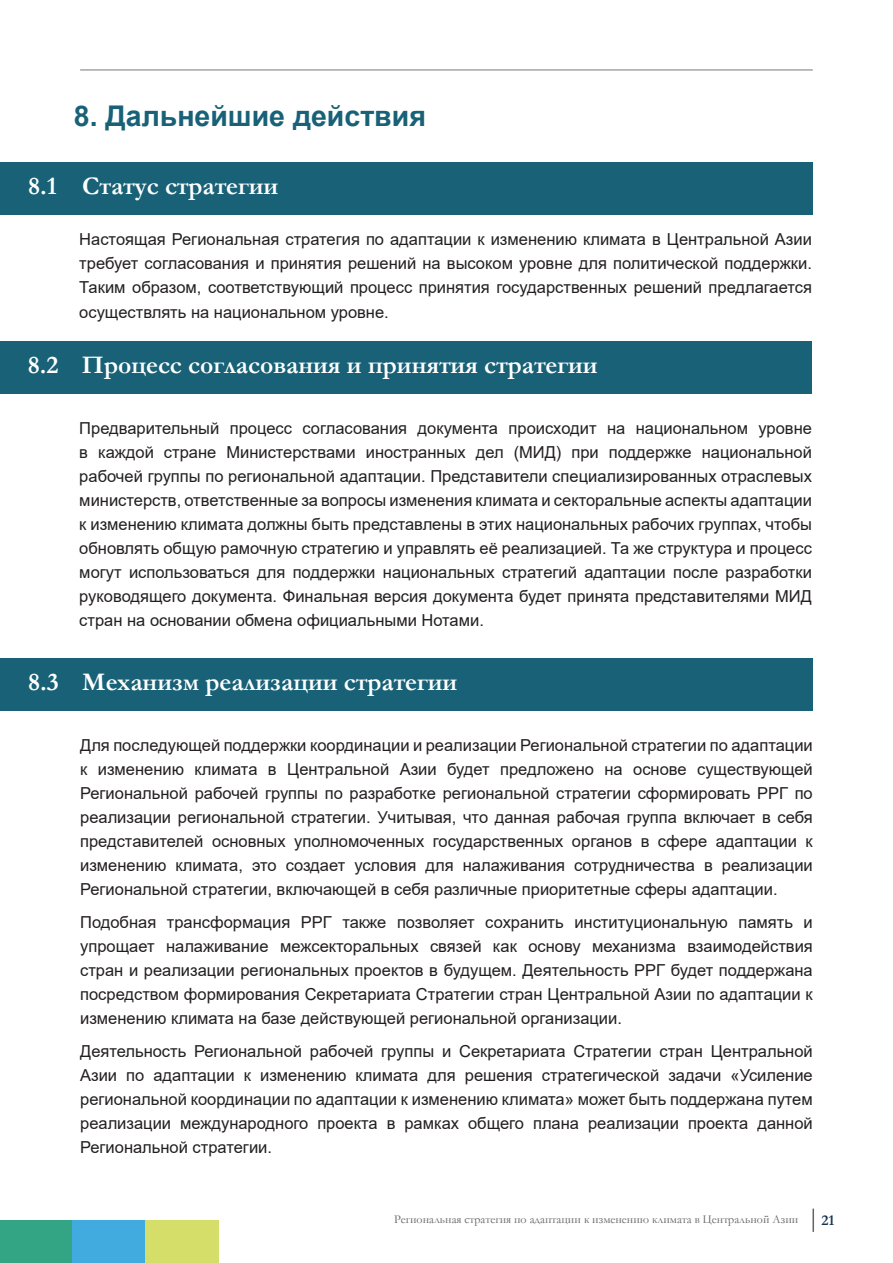
<style>
.page{position:relative;width:893px;height:1263px;background:#fff}
.page>*{position:absolute;margin:0;border:0;box-sizing:border-box;transform-origin:0 0}
.t1{font:700 28.5px "Arial";color:#186177}
.t2{font:700 25.5px "Garamond";color:#fff}
.t3{font:16.5px/24px "Arial";color:#231f20;text-align:justify}
.t4{font:700 15px "Garamond";color:#14344f}
.t5{font:12px "Garamond";color:#636366}
</style>
<div class="page">
<div style="left:0;top:1220px;width:74px;height:43px;background:#34a584"></div>
<div style="left:72px;top:1220px;width:74px;height:43px;background:#41abe0"></div>
<div style="left:145px;top:1220px;width:74px;height:43px;background:#d6de6a"></div>
<hr style="left:80px;top:69px;width:733px;height:2px;background:#80888e">
<div style="left:0;top:162px;width:812px;height:53px;background:#186177"></div>
<div style="left:0;top:341px;width:812px;height:53px;background:#186177"></div>
<div style="left:0;top:657px;width:812px;height:53px;background:#186177"></div>
<hr style="left:812px;top:1208px;width:2px;height:24px;background:#636366">
<p class="t1" style="left:74px;top:96px;width:354px">8. Дальнейшие действия</p>
<p class="t2" style="left:28px;top:169px;width:252px">8.1 Статус стратегии</p>
<p class="t3" style="left:79px;top:227px;width:734px">Настоящая Региональная стратегия по адаптации к изменению климата в Центральной Азии требует согласования и принятия решений на высоком уровне для политической поддержки.<br>Таким образом, соответствующий процесс принятия государственных решений предлагается</p>
<p class="t3" style="left:79px;top:300px;width:311px">осуществлять на национальном уровне.</p>
<p class="t2" style="left:28px;top:348px;width:571px">8.2 Процесс согласования и принятия стратегии</p>
<p class="t3" style="left:79px;top:416px;width:734px">Предварительный процесс согласования документа происходит на национальном уровне в каждой стране Министерствами иностранных дел (МИД) при поддержке национальной рабочей группы по региональной адаптации. Представители специализированных отраслевых министерств, ответственные за вопросы изменения климата и секторальные аспекты адаптации к изменению климата должны быть представлены в этих национальных рабочих группах, чтобы обновлять общую рамочную стратегию и управлять её реализацией. Та же структура и процесс могут использоваться для поддержки национальных стратегий адаптации после разработки руководящего документа. Финальная версия документа будет принята представителями МИД стран на основании обмена официальными Нотами.</p>
<p class="t2" style="left:28px;top:664px;width:431px">8.3 Механизм реализации стратегии</p>
<p class="t3" style="left:80px;top:733px;width:734px">Для последующей поддержки координации и реализации Региональной стратегии по адаптации к изменению климата в Центральной Азии будет предложено на основе существующей Региональной рабочей группы по разработке региональной стратегии сформировать РРГ по реализации региональной стратегии. Учитывая, что данная рабочая группа включает в себя представителей основных уполномоченных государственных органов в сфере адаптации к изменению климата, это создает условия для налаживания сотрудничества в реализации Региональной стратегии, включающей в себя различные приоритетные сферы адаптации.</p>
<p class="t3" style="left:80px;top:910px;width:734px">Подобная трансформация РРГ также позволяет сохранить институциональную память и упрощает налаживание межсекторальных связей как основу механизма взаимодействия стран и реализации региональных проектов в будущем. Деятельность РРГ будет поддержана посредством формирования Секретариата Стратегии стран Центральной Азии по адаптации к изменению климата на базе действующей региональной организации.</p>
<p class="t3" style="left:80px;top:1039px;width:734px">Деятельность Региональной рабочей группы и Секретариата Стратегии стран Центральной Азии по адаптации к изменению климата для решения стратегической задачи «Усиление региональной координации по адаптации к изменению климата» может быть поддержана путем реализации международного проекта в рамках общего плана реализации проекта данной Региональной стратегии.</p>
<p class="t5" style="left:394px;top:1211px;width:406px">Региональная стратегия по адаптации к изменению климата в Центральной Азии</p>
<p class="t4" style="left:821px;top:1210px;width:14px">21</p>
</div>
